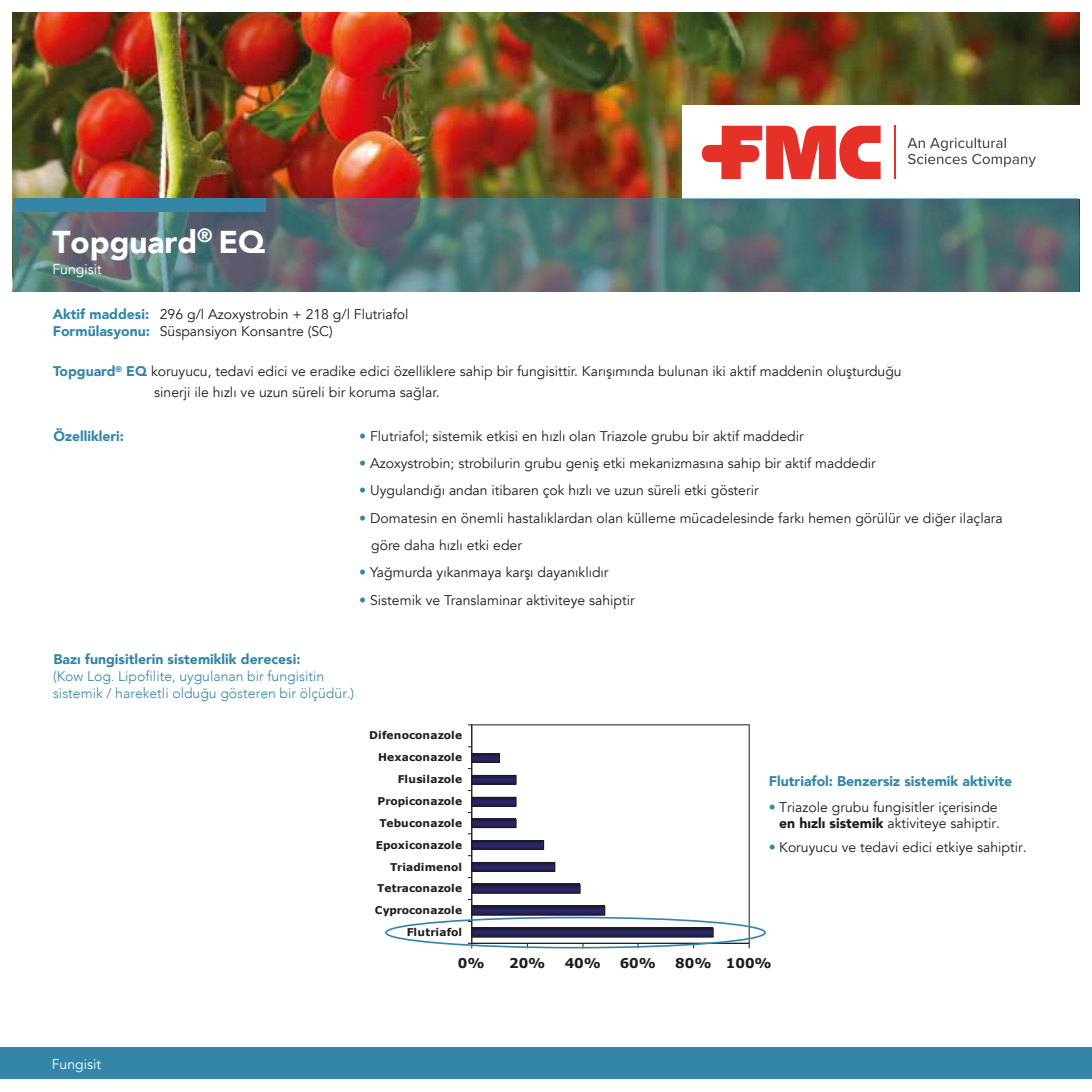
<style>
.page{position:relative;width:1092px;height:1092px;background:#fff}
.page>*{position:absolute;margin:0;border:0;box-sizing:border-box;transform-origin:0 0}
.t1{font:900 31.5px "Avenir";color:#fff}
.t2{font:14px/16.8px "Avenir";color:#1d1d1b}
.t3{font:900 14px "Avenir";color:#3486a8}
.t4{font:300 14px/16.8px "Avenir";color:#3486a8}
.t5{font:14px "Avenir";color:#fff}
.t6{font:700 13.47px "Verdana";color:#1d1d1b}
.t7{font:700 10.67px "Verdana";color:#1d1d1b}
.t8{font:700 10.67px "Verdana";letter-spacing:.02em;color:#1d1d1b}
.s1{font-weight:900;color:#3486a8}
.s2{font-weight:900}
</style>
<div class="page">
<img style="left:13px;top:13px;width:1065px;height:186px">
<div style="left:0;top:1047px;width:1091px;height:31px;background:#3486a8"></div>
<div style="left:682px;top:106px;width:396px;height:93px;background:#fff"></div>
<svg style="left:701px;top:126px;width:179px;height:53px"></svg>
<hr style="left:894px;top:126px;width:1px;height:53px;background:#e63128">
<svg style="left:907px;top:138px;width:128px;height:29px"></svg>
<svg style="left:13px;top:199px;width:1065px;height:93px;background:#547173"></svg>
<div style="left:13px;top:199px;width:252px;height:13px;background:#3486a8"></div>
<hr style="left:471px;top:724px;width:277px;height:1px;background:#1d1d1b">
<hr style="left:748px;top:724px;width:1px;height:218px;background:#1d1d1b">
<hr style="left:472px;top:942px;width:277px;height:1px;background:#1d1d1b">
<svg style="left:473px;top:929px;width:238px;height:6px"></svg>
<div style="left:471px;top:927px;width:242px;height:10px;border:1px solid #1d1d1b"></div>
<svg style="left:473px;top:907px;width:130px;height:6px"></svg>
<div style="left:471px;top:905px;width:134px;height:10px;border:1px solid #1d1d1b"></div>
<svg style="left:472px;top:883px;width:108px;height:8px"></svg>
<div style="left:471px;top:884px;width:109px;height:9px;border:1px solid #1d1d1b"></div>
<svg style="left:473px;top:864px;width:80px;height:5px"></svg>
<div style="left:471px;top:862px;width:84px;height:9px;border:1px solid #1d1d1b"></div>
<svg style="left:473px;top:842px;width:69px;height:5px"></svg>
<div style="left:471px;top:840px;width:73px;height:9px;border:1px solid #1d1d1b"></div>
<svg style="left:473px;top:820px;width:41px;height:5px"></svg>
<div style="left:471px;top:818px;width:45px;height:9px;border:1px solid #1d1d1b"></div>
<svg style="left:473px;top:799px;width:41px;height:5px"></svg>
<div style="left:471px;top:797px;width:45px;height:9px;border:1px solid #1d1d1b"></div>
<svg style="left:473px;top:777px;width:41px;height:5px"></svg>
<div style="left:471px;top:775px;width:45px;height:9px;border:1px solid #1d1d1b"></div>
<svg style="left:473px;top:755px;width:24px;height:5px"></svg>
<div style="left:471px;top:753px;width:28px;height:9px;border:1px solid #1d1d1b"></div>
<hr style="left:471px;top:724px;width:1px;height:218px;background:#1d1d1b">
<svg style="left:468px;top:942px;width:4px;height:5px"></svg>
<div style="left:385px;top:916px;width:380px;height:32px;border:2px solid #3486a8;border-radius:50%"></div>
<h1 class="t1" style="left:52px;top:214px;width:214px">Topguard<sup>®</sup> EQ</h1>
<p class="t5" style="left:52px;top:261px;width:51px">Fungisit</p>
<p class="t2" style="left:53px;top:306px;width:357px"><span class="s1">Aktif maddesi:</span> 296 g/l Azoxystrobin + 218 g/l Flutriafol<br><span class="s1">Formülasyonu:</span> Süspansiyon Konsantre (SC)</p>
<p class="t2" style="left:154px;top:362px;width:749px;line-height:20.3px;text-indent:-101px"><span class="s1">Topguard</span><sup>®</sup> <span class="s1">EQ</span> koruyucu, tedavi edici ve eradike edici özelliklere sahip bir fungisittir. Karışımında bulunan iki aktif maddenin oluşturduğu sinerji ile hızlı ve uzun süreli bir koruma sağlar.</p>
<p class="t3" style="left:53px;top:424px;width:72px">Özellikleri:</p>
<p class="t2" style="left:359px;top:428px;width:446px"><span class="s1">•</span> Flutriafol; sistemik etkisi en hızlı olan Triazole grubu bir aktif maddedir</p>
<p class="t2" style="left:359px;top:455px;width:518px"><span class="s1">•</span> Azoxystrobin; strobilurin grubu geniş etki mekanizmasına sahip bir aktif maddedir</p>
<p class="t2" style="left:359px;top:482px;width:401px"><span class="s1">•</span> Uygulandığı andan itibaren çok hızlı ve uzun süreli etki gösterir</p>
<p class="t2" style="left:371px;top:504px;width:633px;line-height:27.3px;text-indent:-12px"><span class="s1">•</span> Domatesin en önemli hastalıklardan olan külleme mücadelesinde farkı hemen görülür ve diğer ilaçlara göre daha hızlı etki eder</p>
<p class="t2" style="left:359px;top:564px;width:251px"><span class="s1">•</span> Yağmurda yıkanmaya karşı dayanıklıdır</p>
<p class="t2" style="left:359px;top:591px;width:277px"><span class="s1">•</span> Sistemik ve Translaminar aktiviteye sahiptir</p>
<p class="t3" style="left:53px;top:647px;width:248px">Bazı fungisitlerin sistemiklik derecesi:</p>
<p class="t4" style="left:53px;top:668px;width:303px">(Kow Log. Lipofilite, uygulanan bir fungisitin sistemik / hareketli olduğu gösteren bir ölçüdür.)</p>
<p class="t7" style="left:369px;top:728px;width:94px">Difenoconazole</p>
<p class="t7" style="left:378px;top:750px;width:85px">Hexaconazole</p>
<p class="t8" style="left:398px;top:772px;width:66px">Flusilazole</p>
<p class="t7" style="left:377px;top:794px;width:86px">Propiconazole</p>
<p class="t7" style="left:379px;top:815px;width:84px">Tebuconazole</p>
<p class="t7" style="left:376px;top:837px;width:88px">Epoxiconazole</p>
<p class="t7" style="left:390px;top:859px;width:74px">Triadimenol</p>
<p class="t7" style="left:377px;top:881px;width:87px">Tetraconazole</p>
<p class="t7" style="left:375px;top:903px;width:89px">Cyproconazole</p>
<p class="t7" style="left:407px;top:925px;width:57px">Flutriafol</p>
<p class="t3" style="left:769px;top:768px;width:245px">Flutriafol: Benzersiz sistemik aktivite</p>
<p class="t2" style="left:769px;top:798px;width:232px;text-align:right"><span class="s1">•</span> Triazole grubu fungisitler içerisinde <span class="s2">en hızlı sistemik</span> aktiviteye sahiptir.</p>
<p class="t2" style="left:769px;top:839px;width:259px"><span class="s1">•</span> Koruyucu ve tedavi edici etkiye sahiptir.</p>
<p class="t6" style="left:458px;top:954px;width:28px">0%</p>
<p class="t6" style="left:509px;top:954px;width:38px">20%</p>
<p class="t6" style="left:564px;top:954px;width:38px">40%</p>
<p class="t6" style="left:619px;top:954px;width:38px">60%</p>
<p class="t6" style="left:675px;top:954px;width:98px">80% 100%</p>
<p class="t5" style="left:52px;top:1056px;width:51px">Fungisit</p>
</div>
